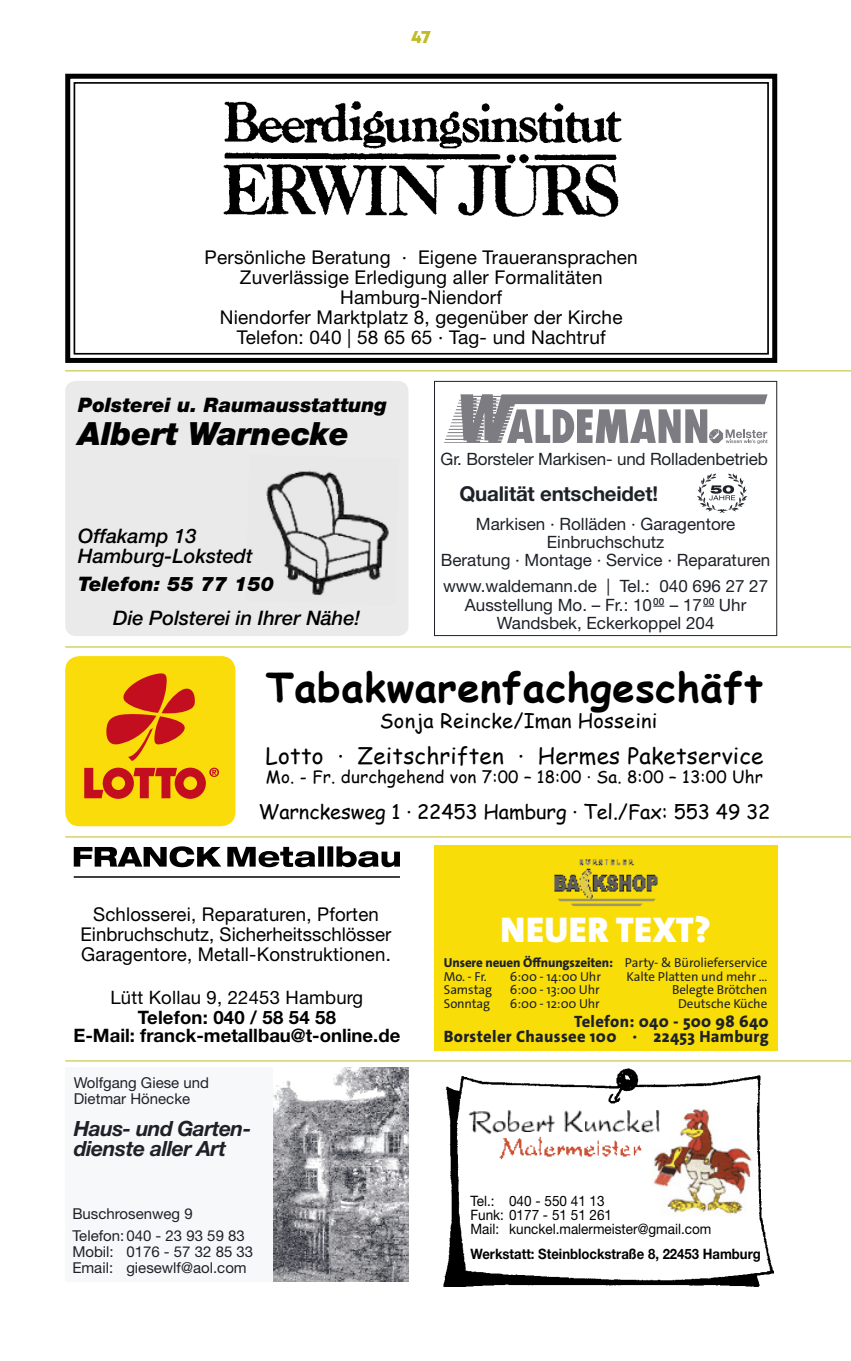
<style>
.page{position:relative;width:851px;height:1361px;background:#fff}
.page>*{position:absolute;margin:0;border:0;box-sizing:border-box;transform-origin:0 0}
.t1{font:700 40px "Comic Sans MS";letter-spacing:.015em;color:#000}
.t2{font:900 36px "The Sans C2 s";letter-spacing:.005em;color:#fff}
.t3{font:italic 900 32px "Helvetica Neue LT";letter-spacing:-.01em;color:#000}
.t4{font:22.4px "Comic Sans MS";letter-spacing:.01em;color:#000}
.t5{font:italic 700 21px/20px "Helvetica Neue LT";letter-spacing:-.02em;color:#1e2228}
.t6{font:700 20.4px "Helvetica Neue LT";letter-spacing:-.01em;color:#1e2228}
.t7{font:20px "Comic Sans MS";letter-spacing:-.005em;color:#000}
.t8{font:italic 500 20px/20px "Helvetica Neue LT";color:#000}
.t9{font:italic 900 20px "Helvetica Neue LT";color:#000}
.t10{font:19px/20px "Helvetica Neue LT";letter-spacing:.01em;color:#000;text-align:center}
.t11{font:700 18.4px/19.2px "Helvetica Neue LT";color:#000;text-align:center}
.t12{font:800 18px "Mont";color:#bfbb22}
.t13{font:17px/18.4px "Helvetica Neue LT";color:#1e2228;text-align:center}
.t14{font:17px "Comic Sans MS";letter-spacing:.01em;color:#000}
.t15{font:800 16.4px/15.4px "The Sans C2 s";letter-spacing:.02em;color:#1e2228;text-align:right}
.t16{font:15px/16px "Helvetica Neue LT";color:#1e2228}
.t17{font:14.4px/14.4px "Helvetica Neue LT";color:#000;scale:.94 1}
.t18{font:700 14.4px "Helvetica Neue LT";color:#000;scale:.92 1}
.t19{font:13px/13.6px "The Sans C2 s";letter-spacing:-.005em;color:#1e2228;text-align:right}
.t20{font:800 13px/13.4px "The Sans C2 s";letter-spacing:-.01em;color:#1e2228}
.s1{font-weight:900}
.s2{font-weight:400}
</style>
<div class="page">
<img style="left:444px;top:1068px;width:329px;height:218px">
<img style="left:651px;top:1100px;width:104px;height:120px">
<img style="left:467px;top:1104px;width:193px;height:32px">
<img style="left:498px;top:1132px;width:144px;height:31px">
<svg style="left:227px;top:846px;width:173px;height:21px"></svg>
<svg style="left:74px;top:846px;width:147px;height:21px"></svg>
<hr style="left:74px;top:876px;width:326px;height:2px;background:#000">
<div style="left:434px;top:845px;width:343px;height:206px;background:#f9dd09"></div>
<img style="left:554px;top:859px;width:104px;height:47px">
<div style="left:65px;top:381px;width:343px;height:255px;background:#eaeaea;border-radius:11px"></div>
<img style="left:266px;top:470px;width:123px;height:126px">
<svg style="left:65px;top:74px;width:712px;height:289px"></svg>
<div style="left:74px;top:82px;width:694px;height:273px;border:2px solid #000"></div>
<img style="left:216px;top:98px;width:410px;height:123px">
<div style="left:65px;top:656px;width:170px;height:170px;background:#f9dc0a;border-radius:14px"></div>
<svg style="left:106px;top:673px;width:89px;height:88px"></svg>
<svg style="left:84px;top:767px;width:135px;height:32px"></svg>
<div style="left:65px;top:1067px;width:343px;height:214px;background:#f7f8f9"></div>
<img style="left:273px;top:1067px;width:135px;height:214px">
<div style="left:434px;top:381px;width:343px;height:255px;border:1px solid #1e2228"></div>
<svg style="left:444px;top:394px;width:323px;height:50px"></svg>
<svg style="left:697px;top:473px;width:50px;height:40px"></svg>
<hr style="left:65px;top:370px;width:785px;height:1px;background:#bfbb22">
<hr style="left:65px;top:646px;width:785px;height:1px;background:#bfbb22">
<hr style="left:65px;top:836px;width:785px;height:1px;background:#bfbb22">
<hr style="left:65px;top:1060px;width:785px;height:1px;background:#bfbb22">
<p class="t12" style="left:411px;top:25px;width:21px">47</p>
<p class="t10" style="left:204px;top:247px;width:434px">Persönliche Beratung · Eigene Traueransprachen Zuverlässige Erledigung aller Formalitäten Hamburg-Niendorf<br>Niendorfer Marktplatz 8, gegenüber der Kirche Telefon: 040 | 58 65 65 · Tag- und Nachtruf</p>
<p class="t9" style="left:78px;top:393px;width:310px">P o ets l er ui R. a u m a u atss ut t n g</p>
<p class="t3" style="left:78px;top:414px;width:272px">Albert Warnecke</p>
<p class="t8" style="left:78px;top:526px;width:176px">Offakamp 13<br>Hamburg-Lokstedt</p>
<p class="t8" style="left:113px;top:566px;width:249px;line-height:34.4px;text-indent:-35px"><span class="s1">Telefon: 55 77 150<br></span>D Pei NrerhIni ierets lo ! ehä</p>
<p class="t13" style="left:440px;top:450px;width:328px">Gr. Borsteler Markisen- und Rolladenbetrieb</p>
<p class="t6" style="left:459px;top:481px;width:200px">Qualität entscheidet!</p>
<p class="t13" style="left:441px;top:515px;width:331px">Markisen · Rolläden · Garagentore<br>Einbruchschutz<br>Beratung · Montage · Service · Reparaturen</p>
<p class="t13" style="left:443px;top:577px;width:326px">www.waldemann.de | Tel.: 040 696 27 27<br>Ausstellung Mo. – Fr.: 10<sup>00</sup> – 17<sup>00</sup> Uhr<br>Wandsbek, Eckerkoppel 204</p>
<p class="t1" style="left:266px;top:658px;width:498px">Tabakwarenfachgeschäft</p>
<p class="t7" style="left:380px;top:706px;width:279px">Sonja Reincke/Iman Hosseini</p>
<p class="t4" style="left:265px;top:739px;width:499px">Lotto · Zeitschriften · Hermes Paketservice</p>
<p class="t14" style="left:266px;top:764px;width:498px">Mo. - Fr. durchgehend von 7:00 – 18:00 · Sa. 8:00 – 13:00 Uhr</p>
<p class="t7" style="left:258px;top:797px;width:513px">Warnckesweg 1 · 22453 Hamburg · Tel./Fax: 553 49 32</p>
<p class="t10" style="left:80px;top:903px;width:312px">Schlosserei, Reparaturen, Pforten<br>Einbruchschutz, Sicherheitsschlösser<br>Garagentore, Metall-Konstruktionen.</p>
<p class="t11" style="left:73px;top:987px;width:328px"><span class="s2">Lütt Kollau 9, 22453 Hamburg<br></span>Telefon: 040 / 58 54 58<br>E-Mail: franck-metallbau@t-online.de</p>
<p class="t16" style="left:74px;top:1074px;width:137px">Wolfgang Giese und<br>Dietmar Hönecke</p>
<p class="t5" style="left:74px;top:1118px;width:179px">Haus- und Garten&shy;dienste aller Art</p>
<p class="t16" style="left:72px;top:1202px;width:174px;line-height:22px">Buschrosenweg 9<br>Telefon:040 - 23 93 59 83</p>
<p class="t16" style="left:72px;top:1243px;width:182px">Mobil: 0176 - 57 32 85 33<br>Email: giesewlf@aol.com</p>
<p class="t2" style="left:500px;top:906px;width:212px">NEUER TEXT?</p>
<p class="t20" style="left:444px;top:956px;width:171px">Unsere neuen Öffnungszeiten:<br><span class="s2">Mo. - Fr.</span></p>
<p class="t19" style="left:625px;top:956px;width:144px">Party- &amp; Bürolieferservice<br>Kalte Platten und mehr …<br>Belegte Brötchen<br>Deutsche Küche</p>
<p class="t19" style="left:510px;top:970px;width:92px">6:00 - 14:00 Uhr</p>
<p class="t19" style="left:444px;top:983px;width:50px">Samstag</p>
<p class="t19" style="left:510px;top:983px;width:91px">6:00 - 13:00 Uhr</p>
<p class="t19" style="left:444px;top:997px;width:48px">Sonntag</p>
<p class="t19" style="left:510px;top:997px;width:91px">6:00 - 12:00 Uhr</p>
<p class="t15" style="left:444px;top:1014px;width:326px">Telefon: 040 - 500 98 640<br>Borsteler Chaussee 100 · 22453 Hamburg</p>
<p class="t17" style="left:470px;top:1193px;width:258px">Tel.: 040 - 550 41 13<br>Funk: 0177 - 51 51 261<br>Mail: kunckel.malermeister@gmail.com</p>
<p class="t18" style="left:470px;top:1244px;width:317px">Werkstatt: Steinblockstraße 8, 22453 Hamburg</p>
</div>
